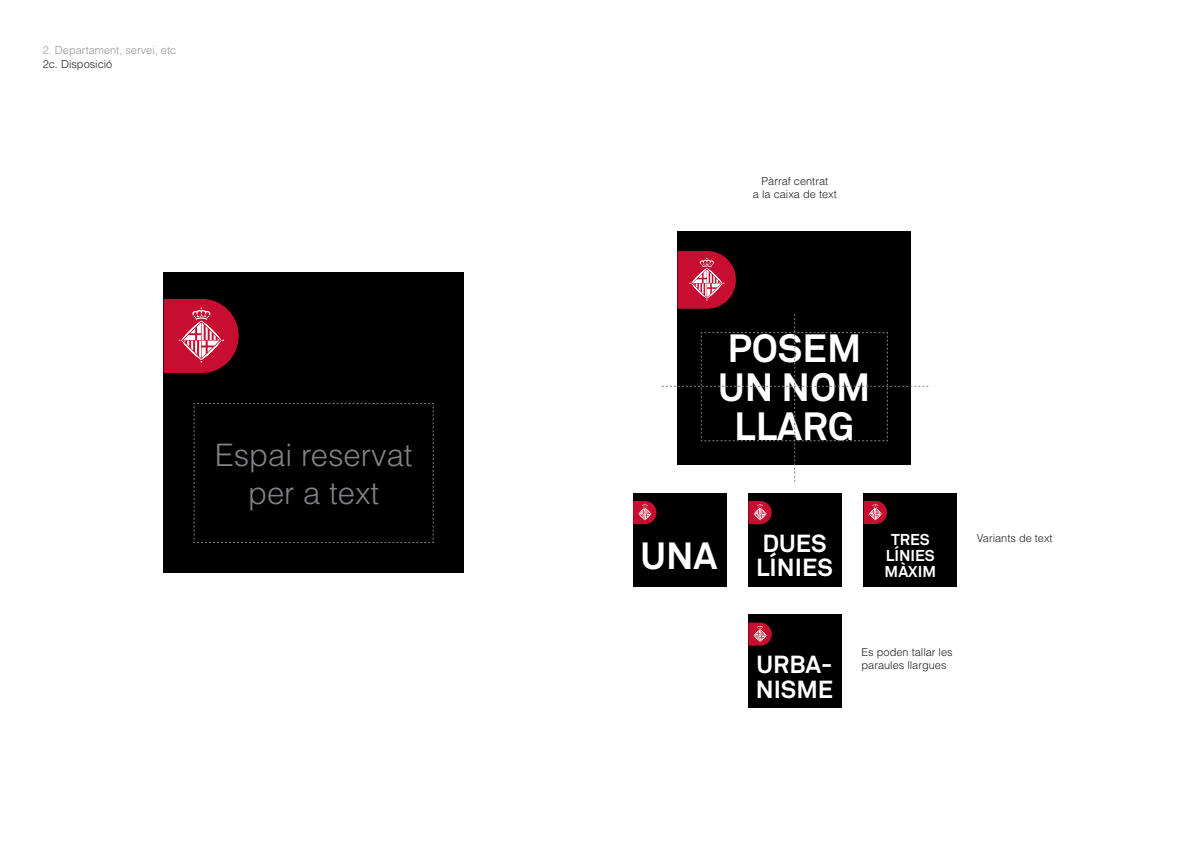
<style>
.page{position:relative;width:1191px;height:842px;background:#fff}
.page>*{position:absolute;margin:0;border:0;box-sizing:border-box;transform-origin:0 0}
.t1{font:700 39px/39px "Akkurat";color:#fff;text-align:center}
.t2{font:700 37.4px "Akkurat";color:#fff}
.t3{font:300 31px/37.2px "Helvetica LT Std";color:#808285;text-align:center}
.t4{font:700 24.4px/24.4px "Akkurat";color:#fff}
.t5{font:700 15.6px/15.6px "Akkurat";color:#fff;text-align:center}
.t6{font:300 11px/13.2px "Helvetica LT Std";color:#231f20}
.t7{font:300 11px "Helvetica LT Std";color:#939598}
</style>
<div class="page">
<div style="left:164px;top:273px;width:300px;height:300px;background:#000"></div>
<svg style="left:164px;top:299px;width:75px;height:74px;background:#b72642"></svg>
<svg style="left:193px;top:403px;width:241px;height:140px"></svg>
<div style="left:677px;top:231px;width:234px;height:234px;background:#000"></div>
<svg style="left:662px;top:251px;width:266px;height:231px"></svg>
<div style="left:633px;top:493px;width:93px;height:93px;background:#000"></div>
<svg style="left:633px;top:501px;width:23px;height:23px"></svg>
<div style="left:748px;top:493px;width:94px;height:93px;background:#000"></div>
<svg style="left:748px;top:501px;width:23px;height:23px"></svg>
<div style="left:863px;top:493px;width:94px;height:93px;background:#000"></div>
<svg style="left:863px;top:501px;width:24px;height:23px"></svg>
<div style="left:748px;top:614px;width:94px;height:94px;background:#000"></div>
<svg style="left:748px;top:622px;width:23px;height:24px"></svg>
<p class="t7" style="left:43px;top:44px;width:135px">2. Departament, servei, etc</p>
<p class="t6" style="left:43px;top:57px;width:71px">2c. Disposició</p>
<h3 class="t3" style="left:215px;top:436px;width:199px">Espai reservat per a text</h3>
<p class="t6" style="left:761px;top:174px;width:68px">Pàrraf centrat</p>
<p class="t6" style="left:753px;top:188px;width:85px">a la caixa de text</p>
<h1 class="t1" style="left:718px;top:329px;width:154px">POSEM<br>UN NOM<br>LLARG</h1>
<h2 class="t2" style="left:640px;top:532px;width:78px">UNA</h2>
<h3 class="t4" style="left:756px;top:531px;width:78px">DUES<br>LÍNIES</h3>
<h3 class="t5" style="left:884px;top:532px;width:53px">TRES<br>LÍNIES<br>MÀXIM</h3>
<p class="t6" style="left:976px;top:532px;width:77px">Variants de text</p>
<h3 class="t4" style="left:756px;top:652px;width:79px">URBA-<br>NISME</h3>
<p class="t6" style="left:861px;top:645px;width:93px">Es poden tallar les paraules llargues</p>
</div>
